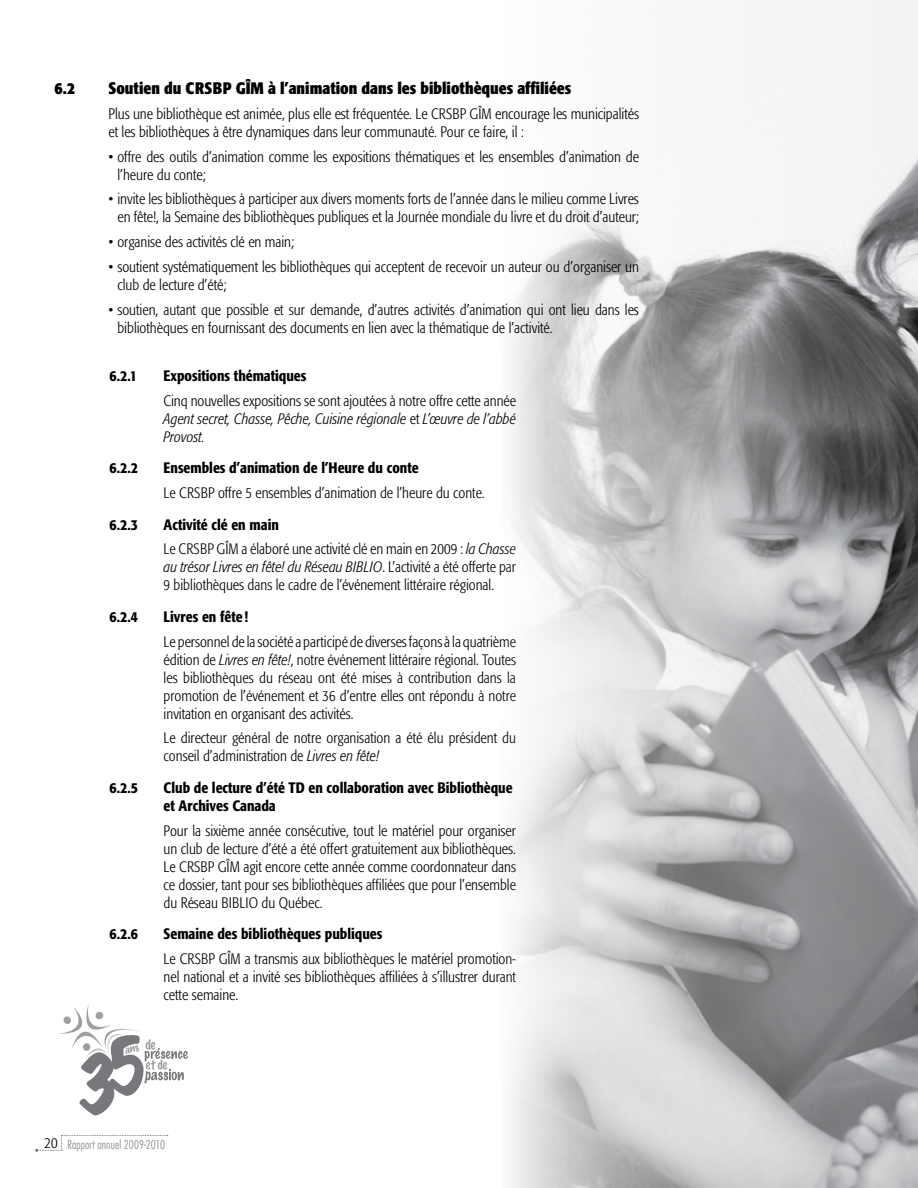
<style>
.page{position:relative;width:918px;height:1188px;background:#fff}
.page>*{position:absolute;margin:0;border:0;box-sizing:border-box;transform-origin:0 0}
.t1{font:700 condensed 16.5px "Formata";color:#000}
.t2{font:300 condensed 15px/18px "Formata";color:#000}
.t3{font:500 condensed 15px/18px "Formata";color:#000}
.t4{font:italic 300 condensed 15px/18px "Formata";color:#000;text-align:justify}
.t5{font:300 condensed 12px "Futura";letter-spacing:.015em;color:#939598}
.s1{font-style:normal}
.s2{font-weight:500}
.s3{font-style:italic}
.s4{font-family:"Formata";font-size:15px;color:#000}
</style>
<div class="page">
<svg style="left:35px;top:1135px;width:133px;height:17px"></svg>
<img style="left:510px;top:0;width:408px;height:1188px">
<svg style="left:917px;top:757px;width:1px;height:83px"></svg>
<svg style="left:59px;top:1004px;width:129px;height:112px"></svg>
<p class="t1" style="left:54px;top:78px;width:22px">6.2</p>
<p class="t1" style="left:108px;top:78px;width:464px">Soutien du CRSBP GÎM à l’animation dans les bibliothèques affiliées</p>
<p class="t2" style="left:108px;top:105px;width:532px">Plus une bibliothèque est animée, plus elle est fréquentée. Le CRSBP GÎM encourage les municipalités et les bibliothèques à être dynamiques dans leur communauté. Pour ce faire, il :</p>
<p class="t2" style="left:117px;top:148px;width:523px;text-indent:-9px">• offre des outils d’animation comme les expositions thématiques et les ensembles d’animation de l’heure du conte;</p>
<p class="t2" style="left:108px;top:190px;width:532px;text-align:right">• invite les bibliothèques à participer aux divers moments forts de l’année dans le milieu comme Livres en fête!, la Semaine des bibliothèques publiques et la Journée mondiale du livre et du droit d’auteur;</p>
<p class="t2" style="left:108px;top:233px;width:187px">• organise des activités clé en main;</p>
<p class="t2" style="left:117px;top:258px;width:523px;text-indent:-9px">• soutient systématiquement les bibliothèques qui acceptent de recevoir un auteur ou d’organiser un club de lecture d’été;</p>
<p class="t2" style="left:117px;top:301px;width:523px;text-indent:-9px">• soutien, autant que possible et sur demande, d’autres activités d’animation qui ont lieu dans les bibliothèques en fournissant des documents en lien avec la thématique de l’activité.</p>
<p class="t3" style="left:110px;top:367px;width:29px">6.2.1</p>
<p class="t3" style="left:164px;top:367px;width:144px">Expositions thématiques</p>
<p class="t4" style="left:164px;top:392px;width:354px"><span class="s1">Cinq nouvelles expositions se sont ajoutées à notre offre cette année </span>Agent secret, Chasse, Pêche, Cuisine régionale <span class="s1">et</span> L’œuvre de l’abbé Provost.</p>
<p class="t3" style="left:110px;top:459px;width:30px">6.2.2</p>
<p class="t3" style="left:164px;top:459px;width:256px">Ensembles d’animation de l’Heure du conte</p>
<p class="t2" style="left:164px;top:484px;width:323px">Le CRSBP offre 5 ensembles d’animation de l’heure du conte.</p>
<p class="t3" style="left:110px;top:515px;width:30px">6.2.3</p>
<p class="t2" style="left:164px;top:512px;width:354px;line-height:24.8px"><span class="s2">Activité clé en main<br></span>Le CRSBP GÎM a élaboré une activité clé en main en 2009 : <span class="s3">la Chasse</span></p>
<p class="t2" style="left:164px;top:558px;width:354px"><span class="s3">au trésor Livres en fête! du Réseau BIBLIO</span>. L’activité a été offerte par<br>9 bibliothèques dans le cadre de l’événement littéraire régional.</p>
<p class="t3" style="left:110px;top:608px;width:30px">6.2.4</p>
<p class="t3" style="left:164px;top:608px;width:86px">Livres en fête !</p>
<p class="t2" style="left:164px;top:633px;width:354px;text-align:justify">Le personnel de la société a participé de diverses façons à la quatrième édition de <span class="s3">Livres en fête!</span>, notre événement littéraire régional. Toutes les bibliothèques du réseau ont été mises à contribution dans la promotion de l’événement et 36 d’entre elles ont répondu à notre invitation en organisant des activités.</p>
<p class="t2" style="left:164px;top:729px;width:354px">Le directeur général de notre organisation a été élu président du conseil d’administration de <span class="s3">Livres en fête!</span></p>
<p class="t3" style="left:110px;top:779px;width:30px">6.2.5</p>
<p class="t3" style="left:164px;top:779px;width:350px">Club de lecture d’été TD en collaboration avec Bibliothèque et Archives Canada</p>
<p class="t2" style="left:164px;top:822px;width:354px;text-align:justify">Pour la sixième année consécutive, tout le matériel pour organiser un club de lecture d’été a été offert gratuitement aux bibliothèques.<br>Le CRSBP GÎM agit encore cette année comme coordonnateur dans ce dossier, tant pour ses bibliothèques affiliées que pour l’ensemble du Réseau BIBLIO du Québec.</p>
<p class="t3" style="left:110px;top:925px;width:30px">6.2.6</p>
<p class="t3" style="left:164px;top:925px;width:220px">Semaine des bibliothèques publiques</p>
<p class="t2" style="left:164px;top:950px;width:354px;text-align:justify">Le CRSBP GÎM a transmis aux bibliothèques le matériel promotion&shy;nel national et a invité ses bibliothèques affiliées à s’illustrer durant cette semaine.</p>
<p class="t5" style="left:45px;top:1137px;width:122px"><span class="s4">20</span> Rapport annuel 2009-2010</p>
</div>
